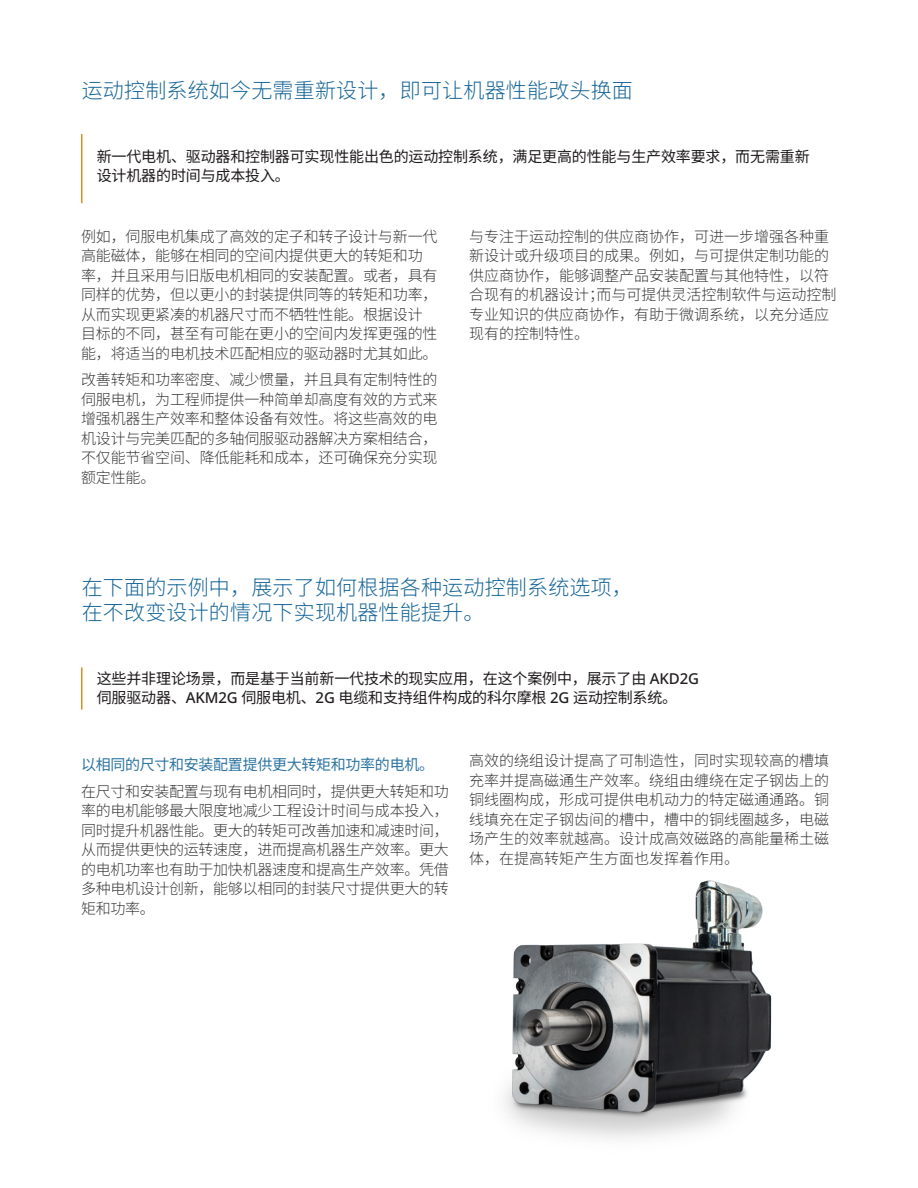
<style>
.page{position:relative;width:918px;height:1188px;background:#fff}
.page>*{position:absolute;margin:0;border:0;box-sizing:border-box;transform-origin:0 0}
.Title{font:300 21px/25.5px "Noto Sans SC";letter-spacing:.01em;color:#1a6899}
.Body{font:300 15px/19.5px "Noto Sans SC";letter-spacing:-.01em;color:#3e3e3f;text-align:justify}
.t1{font:15px/19.5px "Noto Sans SC";letter-spacing:-.01em;color:#231f20}
.Body-2{font:15px "Noto Sans SC";letter-spacing:-.02em;color:#3177a3}
.s1{font-family:"Noto Sans";font-weight:500}
</style>
<div class="page">
<hr style="left:81px;top:134px;width:1px;height:69px;background:#de8b20">
<hr style="left:81px;top:667px;width:1px;height:43px;background:#de8b20">
<img style="left:504px;top:880px;width:268px;height:259px">
<p class="Title" style="left:82px;top:78px;width:553px">运动控制系统如今无需重新设计，即可让机器性能改头换面</p>
<p class="t1" style="left:97px;top:147px;width:714px">新一代电机、驱动器和控制器可实现性能出色的运动控制系统，满足更高的性能与生产效率要求，而无需重新设计机器的时间与成本投入。</p>
<p class="Body" style="left:81px;top:227px;width:358px;text-align:left">例如，伺服电机集成了高效的定子和转子设计与新一代高能磁体，能够在相同的空间内提供更大的转矩和功率，并且采用与旧版电机相同的安装配置。或者，具有同样的优势，但以更小的封装提供同等的转矩和功率，从而实现更紧凑的机器尺寸而不牺牲性能。根据设计目标的不同，甚至有可能在更小的空间内发挥更强的性能，将适当的电机技术匹配相应的驱动器时尤其如此。</p>
<p class="Body" style="left:81px;top:370px;width:358px">改善转矩和功率密度、减少惯量，并且具有定制特性的伺服电机，为工程师提供一种简单却高度有效的方式来增强机器生产效率和整体设备有效性。将这些高效的电机设计与完美匹配的多轴伺服驱动器解决方案相结合，不仅能节省空间、降低能耗和成本，还可确保充分实现额定性能。</p>
<p class="Body" style="left:469px;top:227px;width:369px;text-align:left">与专注于运动控制的供应商协作，可进一步增强各种重新设计或升级项目的成果。例如，与可提供定制功能的供应商协作，能够调整产品安装配置与其他特性，以符合现有的机器设计；而与可提供灵活控制软件与运动控制专业知识的供应商协作，有助于微调系统，以充分适应现有的控制特性。</p>
<p class="Title" style="left:82px;top:575px;width:553px">在下面的示例中，展示了如何根据各种运动控制系统选项，在不改变设计的情况下实现机器性能提升。</p>
<p class="t1" style="left:97px;top:669px;width:604px">这些并非理论场景，而是基于当前新一代技术的现实应用，在这个案例中，展示了由 <span class="s1">AKD2G</span>伺服驱动器、<span class="s1">AKM2G</span> 伺服电机、<span class="s1">2G</span> 电缆和支持组件构成的科尔摩根 <span class="s1">2G</span> 运动控制系统。</p>
<p class="Body-2" style="left:81px;top:756px;width:355px">以相同的尺寸和安装配置提供更大转矩和功率的电机。</p>
<p class="Body" style="left:81px;top:782px;width:369px">在尺寸和安装配置与现有电机相同时，提供更大转矩和功率的电机能够最大限度地减少工程设计时间与成本投入，同时提升机器性能。更大的转矩可改善加速和减速时间，从而提供更快的运转速度，进而提高机器生产效率。更大的电机功率也有助于加快机器速度和提高生产效率。凭借多种电机设计创新，能够以相同的封装尺寸提供更大的转矩和功率。</p>
<p class="Body" style="left:469px;top:751px;width:361px">高效的绕组设计提高了可制造性，同时实现较高的槽填充率并提高磁通生产效率。绕组由缠绕在定子钢齿上的铜线圈构成，形成可提供电机动力的特定磁通通路。铜线填充在定子钢齿间的槽中，槽中的铜线圈越多，电磁场产生的效率就越高。设计成高效磁路的高能量稀土磁体，在提高转矩产生方面也发挥着作用。</p>
</div>
